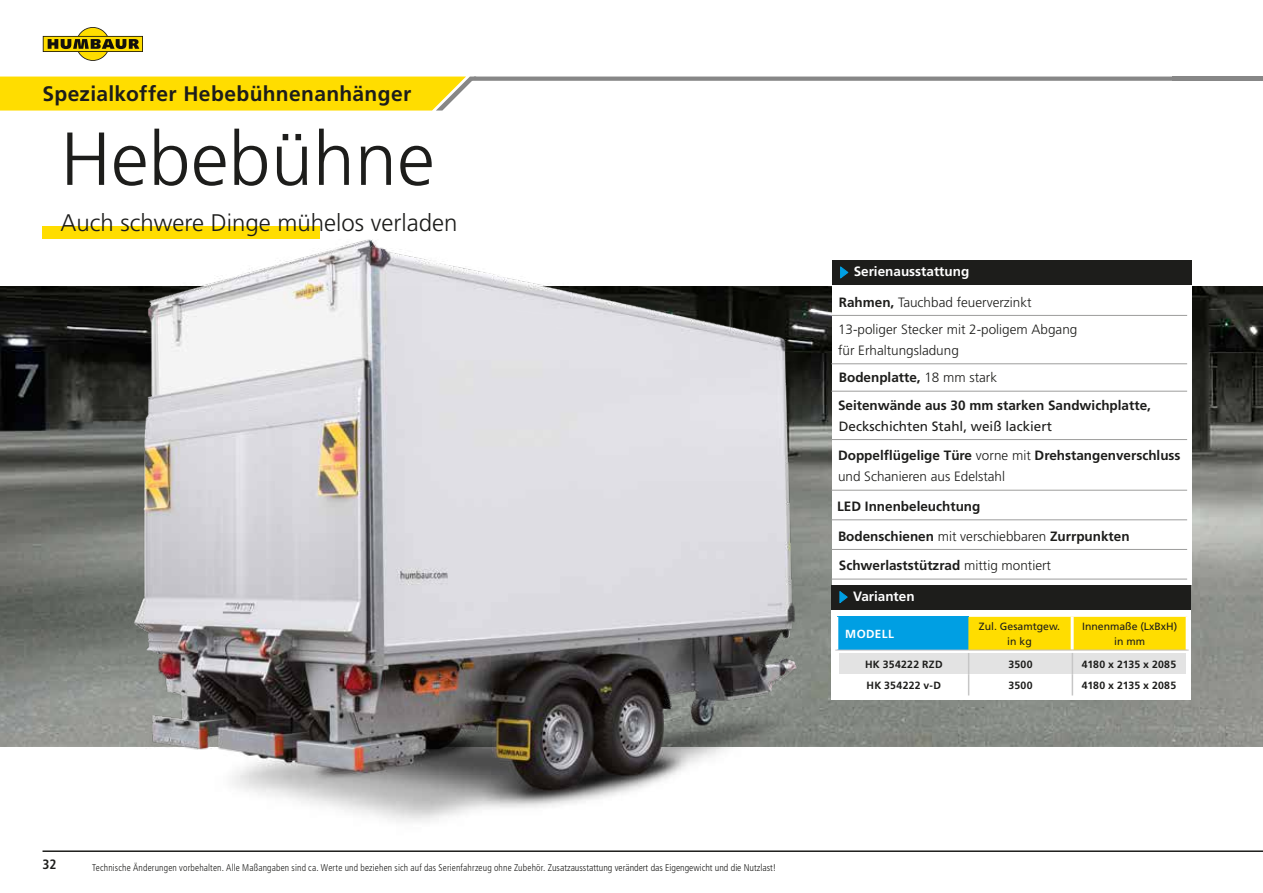
<style>
.page{position:relative;width:1263px;height:893px;background:#fff}
.page>*{position:absolute;margin:0;border:0;box-sizing:border-box;transform-origin:0 0}
.t1{font:300 75px "Frutiger LT";letter-spacing:.005em;color:#1d1d1b}
.t2{font:300 24px "Frutiger LT";color:#1d1d1b}
.t3{font:700 21px "Frutiger LT";letter-spacing:.015em;color:#1d1d1b}
.t4{font:700 13.5px/27.3px "Frutiger LT";color:#1d1d1b}
.t5{font:300 13.5px/27.5px "Frutiger LT";color:#1d1d1b}
.t6{font:700 13.5px "Frutiger LT";color:#fff}
.t7{font:700 condensed 13.5px "Frutiger LT";color:#1d1d1b}
.t8{font:700 11.7px "Frutiger LT";letter-spacing:.03em;color:#fff}
.t9{font:700 10.5px "Frutiger LT";letter-spacing:.02em;color:#1d1d1b}
.t10{font:10.5px/15px "Frutiger LT";color:#1d1d1b;text-align:center}
.t11{font:300 condensed 9.75px "Frutiger LT";letter-spacing:.015em;color:#1d1d1b}
.s1{font-weight:700}
.s2{font-weight:300}
.s3{font-weight:400}
</style>
<div class="page">
<img style="left:0;top:286px;width:1263px;height:460px">
<hr style="left:43px;top:850px;width:1220px;height:2px;background:#1d1d1b">
<svg style="left:43px;top:27px;width:100px;height:34px"></svg>
<svg style="left:0;top:77px;width:1172px;height:34px"></svg>
<hr style="left:1172px;top:77px;width:91px;height:4px;background:#878787">
<div style="left:832px;top:261px;width:360px;height:324px;background:#fff"></div>
<hr style="left:831px;top:315px;width:356px;height:1px;background:#9d9d9c">
<hr style="left:831px;top:363px;width:356px;height:1px;background:#9d9d9c">
<hr style="left:831px;top:391px;width:356px;height:1px;background:#9d9d9c">
<hr style="left:831px;top:439px;width:356px;height:1px;background:#9d9d9c">
<hr style="left:831px;top:490px;width:356px;height:1px;background:#9d9d9c">
<hr style="left:831px;top:519px;width:356px;height:1px;background:#9d9d9c">
<hr style="left:831px;top:549px;width:356px;height:1px;background:#9d9d9c">
<hr style="left:831px;top:579px;width:356px;height:1px;background:#9d9d9c">
<div style="left:832px;top:260px;width:360px;height:25px;background:#1d1d1b"></div>
<img style="left:27px;top:226px;width:945px;height:626px">
<div style="left:831px;top:586px;width:360px;height:114px;background:#fff"></div>
<div style="left:831px;top:585px;width:360px;height:24px;background:#1d1d1b"></div>
<svg style="left:839px;top:591px;width:9px;height:12px"></svg>
<div style="left:839px;top:653px;width:130px;height:21px;background:#e3e3e3"></div>
<div style="left:837px;top:617px;width:131px;height:33px;background:#009fe3"></div>
<svg style="left:968px;top:617px;width:218px;height:78px"></svg>
<hr style="left:835px;top:617px;width:3px;height:33px;background:#fff">
<hr style="left:1071px;top:617px;width:3px;height:33px;background:#fff">
<hr style="left:835px;top:650px;width:133px;height:1px;background:#c5c0c3">
<hr style="left:968px;top:650px;width:104px;height:1px;background:#c5c0c3">
<hr style="left:1072px;top:650px;width:117px;height:1px;background:#c5c0c3">
<h3 class="t3" style="left:43px;top:81px;width:370px">Spezialkoffer Hebebühnenanhänger</h3>
<h1 class="t1" style="left:61px;top:116px;width:376px">Hebebühne</h1>
<h2 class="t2" style="left:61px;top:209px;width:398px">Auch schwere Dinge mühelos verladen</h2>
<p class="t6" style="left:854px;top:263px;width:117px">Serienausstattung</p>
<p class="t5" style="left:838px;top:288px;width:241px"><span class="s1">Rahmen,</span> Tauchbad feuerverzinkt<br>13-poliger Stecker mit 2-poligem Abgang</p>
<p class="t4" style="left:838px;top:337px;width:314px"><span class="s2">für Erhaltungsladung<br></span>Bodenplatte, <span class="s2">18 mm stark<br></span>Seitenwände aus 30 mm starken Sandwichplatte,</p>
<p class="t4" style="left:838px;top:411px;width:344px;line-height:29.5px"><span class="s3">Deckschichten Stahl, weiß lackiert<br></span>Doppelflügelige Türe <span class="s2">vorne mit</span> Drehstangenverschluss</p>
<p class="t5" style="left:838px;top:463px;width:169px">und Schanieren aus Edelstahl</p>
<p class="t4" style="left:837px;top:492px;width:294px;line-height:29.7px">LED Innenbeleuchtung<br>Bodenschienen <span class="s2">mit verschiebbaren</span> Zurrpunkten<br>Schwerlaststützrad <span class="s2">mittig montiert</span></p>
<p class="t6" style="left:853px;top:588px;width:63px">Varianten</p>
<p class="t8" style="left:845px;top:627px;width:50px">MODELL</p>
<p class="t10" style="left:979px;top:619px;width:83px">Zul. Gesamtgew. in kg</p>
<p class="t10" style="left:1082px;top:619px;width:97px">Innenmaße (LxBxH) in mm</p>
<p class="t9" style="left:865px;top:658px;width:79px">HK 354222 RZD</p>
<p class="t9" style="left:1008px;top:658px;width:26px">3500</p>
<p class="t9" style="left:1082px;top:658px;width:96px">4180 x 2135 x 2085</p>
<p class="t9" style="left:866px;top:679px;width:76px">HK 354222 v-D</p>
<p class="t9" style="left:1008px;top:679px;width:26px">3500</p>
<p class="t9" style="left:1082px;top:679px;width:96px">4180 x 2135 x 2085</p>
<p class="t7" style="left:43px;top:856px;width:16px">32</p>
<p class="t11" style="left:92px;top:862px;width:686px">Technische Änderungen vorbehalten. Alle Maßangaben sind ca. Werte und beziehen sich auf das Serienfahrzeug ohne Zubehör. Zusatzausstattung verändert das Eigengewicht und die Nutzlast!</p>
</div>
